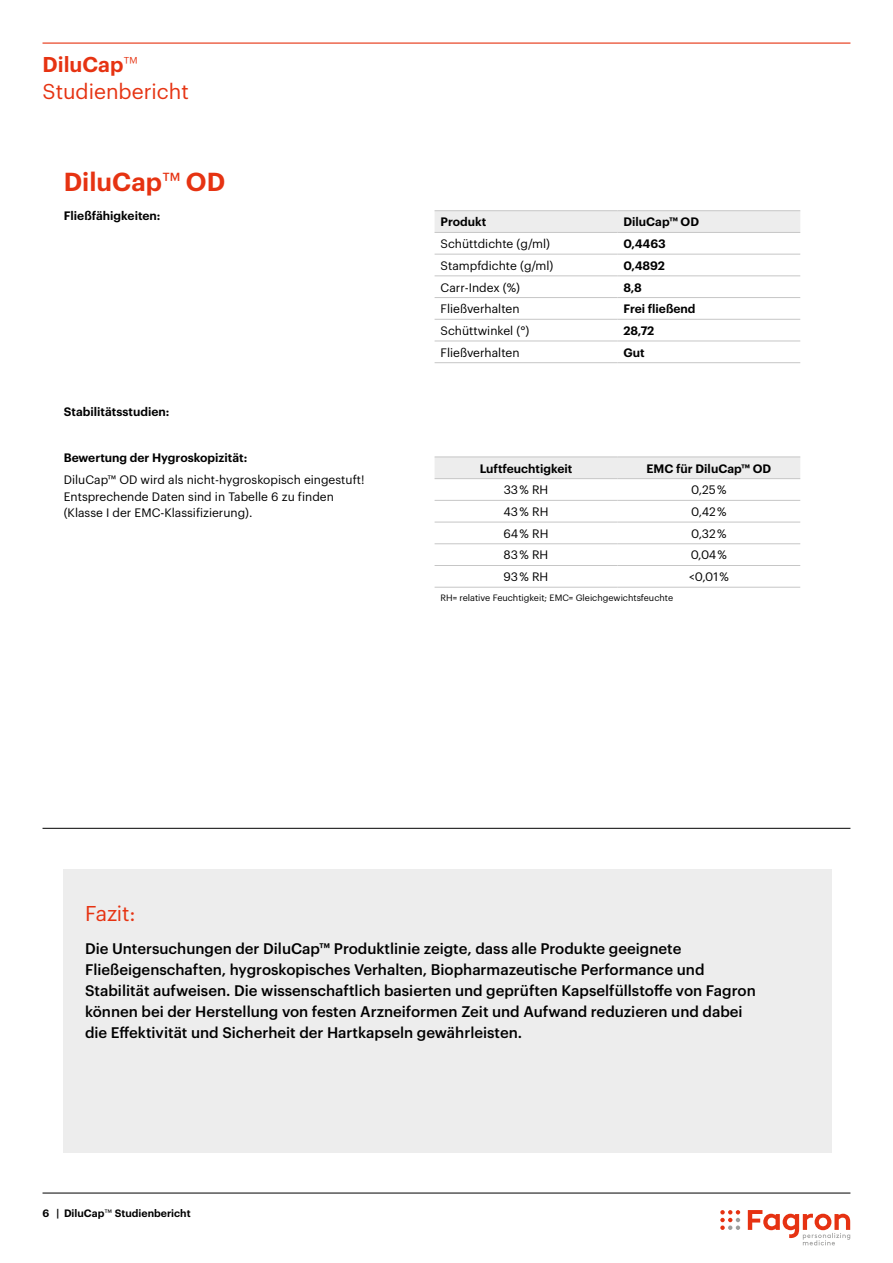
<style>
.page{position:relative;width:893px;height:1263px;background:#fff}
.page>*{position:absolute;margin:0;border:0;box-sizing:border-box;transform-origin:0 0}
.t1{font:600 25.5px "Graphik";color:#e63312}
.t2{font:21px/27px "Graphik";color:#e63312}
.t3{font:500 15px/21px "Graphik";color:#000}
.t4{font:12px/16.5px "Graphik";color:#000}
.t5{font:600 12px "Graphik";color:#000}
.t6{font:600 10.5px "Graphik";color:#000}
.t7{font:9px "Graphik";color:#000}
.s1{font-weight:600}
.s2{font-weight:300}
.s3{font-weight:400}
</style>
<div class="page">
<svg style="left:720px;top:1210px;width:20px;height:20px"></svg>
<svg style="left:748px;top:1210px;width:102px;height:35px"></svg>
<hr style="left:43px;top:43px;width:807px;height:1px;background:#e63312">
<hr style="left:43px;top:1193px;width:807px;height:1px;background:#000">
<hr style="left:43px;top:828px;width:807px;height:1px;background:#000">
<div style="left:435px;top:211px;width:365px;height:21px;background:#ededed"></div>
<hr style="left:435px;top:210px;width:182px;height:1px;background:#c6c6c6">
<hr style="left:617px;top:210px;width:183px;height:1px;background:#c6c6c6">
<hr style="left:435px;top:232px;width:182px;height:1px;background:#c6c6c6">
<hr style="left:617px;top:232px;width:183px;height:1px;background:#c6c6c6">
<hr style="left:435px;top:254px;width:182px;height:1px;background:#c6c6c6">
<hr style="left:617px;top:254px;width:183px;height:1px;background:#c6c6c6">
<hr style="left:435px;top:276px;width:182px;height:1px;background:#c6c6c6">
<hr style="left:617px;top:276px;width:183px;height:1px;background:#c6c6c6">
<hr style="left:435px;top:297px;width:182px;height:1px;background:#c6c6c6">
<hr style="left:617px;top:297px;width:183px;height:1px;background:#c6c6c6">
<hr style="left:435px;top:319px;width:182px;height:1px;background:#c6c6c6">
<hr style="left:617px;top:319px;width:183px;height:1px;background:#c6c6c6">
<hr style="left:435px;top:341px;width:182px;height:1px;background:#c6c6c6">
<hr style="left:617px;top:341px;width:183px;height:1px;background:#c6c6c6">
<hr style="left:435px;top:362px;width:182px;height:1px;background:#c6c6c6">
<hr style="left:617px;top:362px;width:183px;height:1px;background:#c6c6c6">
<div style="left:435px;top:458px;width:365px;height:20px;background:#ededed"></div>
<hr style="left:435px;top:457px;width:182px;height:1px;background:#c6c6c6">
<hr style="left:617px;top:457px;width:183px;height:1px;background:#c6c6c6">
<hr style="left:435px;top:478px;width:182px;height:1px;background:#c6c6c6">
<hr style="left:617px;top:478px;width:183px;height:1px;background:#c6c6c6">
<hr style="left:435px;top:500px;width:182px;height:1px;background:#c6c6c6">
<hr style="left:617px;top:500px;width:183px;height:1px;background:#c6c6c6">
<hr style="left:435px;top:522px;width:182px;height:1px;background:#c6c6c6">
<hr style="left:617px;top:522px;width:183px;height:1px;background:#c6c6c6">
<hr style="left:435px;top:543px;width:182px;height:1px;background:#c6c6c6">
<hr style="left:617px;top:543px;width:183px;height:1px;background:#c6c6c6">
<hr style="left:435px;top:565px;width:182px;height:1px;background:#c6c6c6">
<hr style="left:617px;top:565px;width:183px;height:1px;background:#c6c6c6">
<hr style="left:435px;top:587px;width:182px;height:1px;background:#c6c6c6">
<hr style="left:617px;top:587px;width:183px;height:1px;background:#c6c6c6">
<div style="left:63px;top:869px;width:768px;height:283px;background:#ededed"></div>
<h2 class="t2" style="left:43px;top:49px;width:148px"><span class="s1">DiluCap</span><span class="s2">™<br></span>Studienbericht</h2>
<h1 class="t1" style="left:64px;top:162px;width:163px">DiluCap<span class="s3">™</span> OD</h1>
<p class="t5" style="left:64px;top:207px;width:98px">Fließfähigkeiten:</p>
<p class="t5" style="left:64px;top:402px;width:107px">Stabilitätsstudien:</p>
<p class="t5" style="left:64px;top:448px;width:185px">Bewertung der Hygroskopizität:</p>
<p class="t4" style="left:64px;top:471px;width:302px">DiluCap™ OD wird als nicht-hygroskopisch eingestuft!<br>Entsprechende Daten sind in Tabelle 6 zu finden (Klasse I der EMC-Klassifizierung).</p>
<p class="t5" style="left:441px;top:213px;width:47px">Produkt</p>
<p class="t5" style="left:623px;top:213px;width:77px">DiluCap™ OD</p>
<p class="t4" style="left:441px;top:235px;width:111px">Schüttdichte (g/ml)</p>
<p class="t5" style="left:623px;top:235px;width:44px">0,4463</p>
<p class="t4" style="left:441px;top:256px;width:114px">Stampfdichte (g/ml)</p>
<p class="t5" style="left:623px;top:256px;width:43px">0,4892</p>
<p class="t4" style="left:441px;top:278px;width:81px">Carr-Index (%)</p>
<p class="t5" style="left:623px;top:278px;width:20px">8,8</p>
<p class="t4" style="left:441px;top:300px;width:80px">Fließverhalten</p>
<p class="t5" style="left:623px;top:300px;width:74px">Frei fließend</p>
<p class="t4" style="left:441px;top:321px;width:90px">Schüttwinkel (°)</p>
<p class="t5" style="left:623px;top:321px;width:32px">28,72</p>
<p class="t4" style="left:441px;top:343px;width:80px">Fließverhalten</p>
<p class="t5" style="left:623px;top:343px;width:23px">Gut</p>
<p class="t5" style="left:480px;top:459px;width:94px">Luftfeuchtigkeit</p>
<p class="t5" style="left:646px;top:459px;width:126px">EMC für DiluCap™ OD</p>
<p class="t4" style="left:504px;top:481px;width:46px">33 % RH</p>
<p class="t4" style="left:691px;top:481px;width:37px">0,25 %</p>
<p class="t4" style="left:504px;top:502px;width:46px">43 % RH</p>
<p class="t4" style="left:691px;top:502px;width:37px">0,42 %</p>
<p class="t4" style="left:504px;top:524px;width:46px">64 % RH</p>
<p class="t4" style="left:691px;top:524px;width:37px">0,32 %</p>
<p class="t4" style="left:504px;top:546px;width:46px">83 % RH</p>
<p class="t4" style="left:691px;top:546px;width:38px">0,04 %</p>
<p class="t4" style="left:504px;top:568px;width:46px">93 % RH</p>
<p class="t4" style="left:689px;top:568px;width:42px">&lt;0,01 %</p>
<p class="t7" style="left:441px;top:591px;width:234px">RH= relative Feuchtigkeit; EMC= Gleichgewichtsfeuchte</p>
<h2 class="t2" style="left:85px;top:898px;width:52px">Fazit:</h2>
<p class="t3" style="left:85px;top:937px;width:672px">Die Untersuchungen der DiluCap™ Produktlinie zeigte, dass alle Produkte geeignete Fließeigenschaften, hygroskopisches Verhalten, Biopharmazeutische Performance und Stabilität aufweisen. Die wissenschaftlich basierten und geprüften Kapselfüllstoffe von Fagron können bei der Herstellung von festen Arzneiformen Zeit und Aufwand reduzieren und dabei die Effektivität und Sicherheit der Hartkapseln gewährleisten.</p>
<p class="t6" style="left:43px;top:1205px;width:150px">6 | DiluCap<span class="s3">™</span> Studienbericht</p>
</div>
